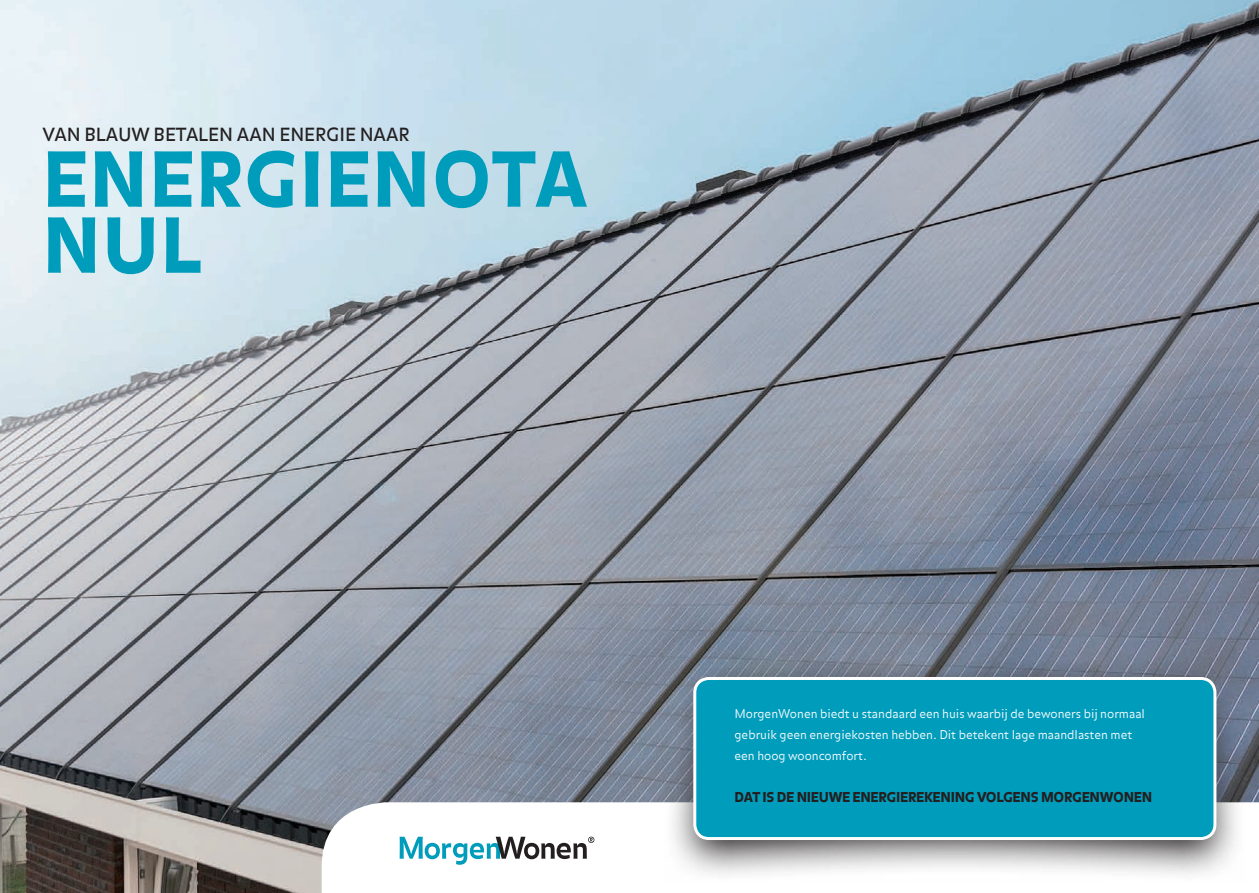
<style>
.page{position:relative;width:1259px;height:893px;background:#fff}
.page>*{position:absolute;margin:0;border:0;box-sizing:border-box;transform-origin:0 0}
.t1{font:75px/66px "Balance Black Caps";letter-spacing:.02em;color:#009cbb}
.t2{font:18px "Balance";color:#231f20}
.t3{font:13.5px "Balance Black Caps";letter-spacing:-.02em;color:#231f20}
.t4{font:300 12px/21px "Balance";letter-spacing:-.005em;color:#fff}
</style>
<div class="page">
<img style="left:0;top:0;width:1259px;height:893px">
<svg style="left:322px;top:802px;width:937px;height:91px"></svg>
<svg style="left:399px;top:837px;width:195px;height:28px"></svg>
<svg style="left:664px;top:658px;width:582px;height:225px"></svg>
<div style="left:695px;top:678px;width:520px;height:160px;background:#009cbb;border-radius:14px"></div>
<div style="left:693px;top:677px;width:523px;height:163px;border:3px solid #fff;border-radius:14px"></div>
<h2 class="t2" style="left:43px;top:124px;width:368px">VAN B LAUW B ETALEN AAN ENERGIE NAAR</h2>
<h1 class="t1" style="left:43px;top:152px;width:546px">ENERGIENOTA<br>NUL</h1>
<p class="t4" style="left:734px;top:704px;width:412px">MorgenWonen biedt u standaard een huis waarbij de bewoners bij normaal gebruik geen energiekosten hebben. Dit betekent lage maandlasten met een hoog wooncomfort.</p>
<p class="t3" style="left:734px;top:789px;width:102px">DAT IS DE NIEUWE</p>
<p class="t3" style="left:852px;top:789px;width:10px">ENERG</p>
<p class="t3" style="left:896px;top:789px;width:14px">IEREKEN</p>
<p class="t3" style="left:950px;top:789px;width:62px">ING VOLGENS</p>
<p class="t3" style="left:1041px;top:789px;width:33px">MORGEN</p>
<p class="t3" style="left:1099px;top:789px;width:34px">WONEN</p>
</div>
